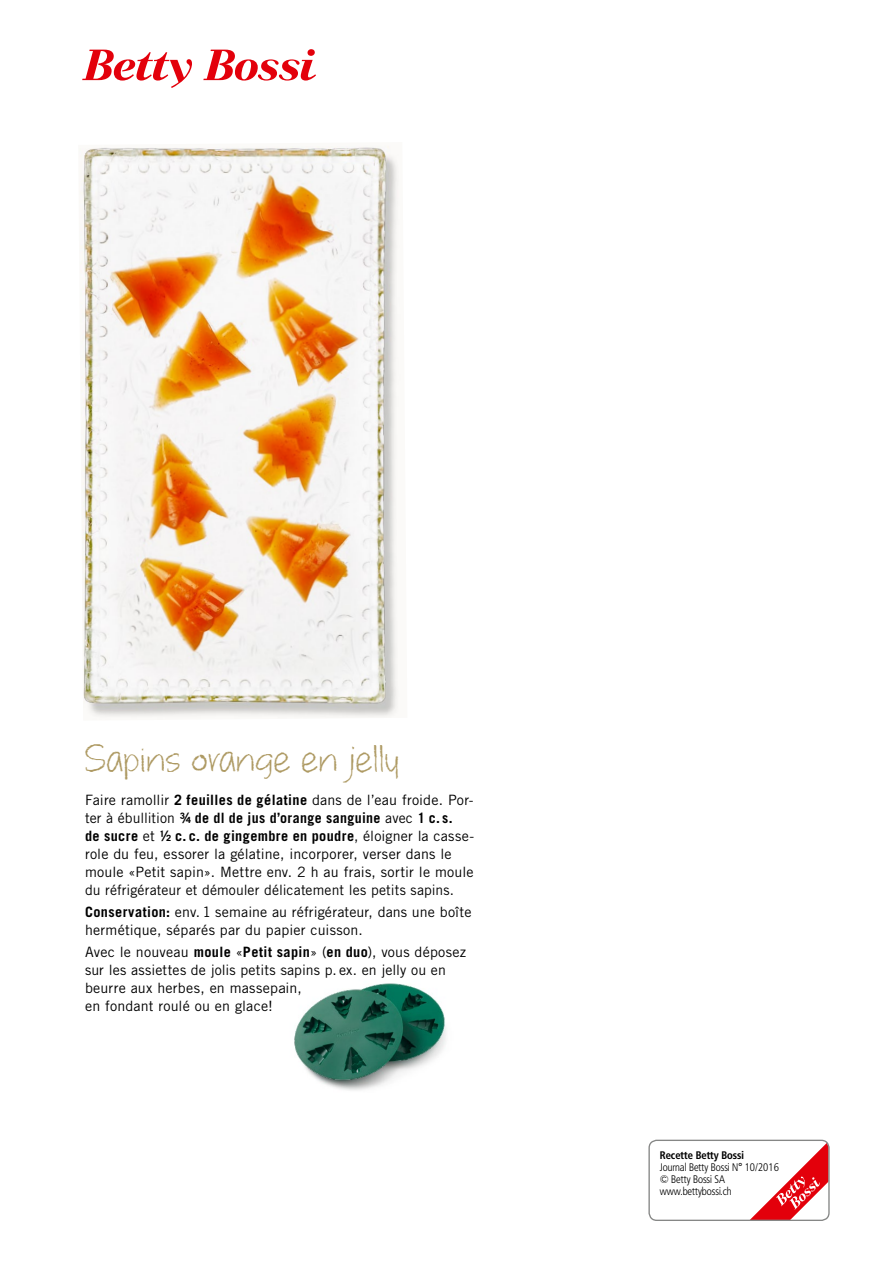
<style>
.page{position:relative;width:893px;height:1263px;background:#fff}
.page>*{position:absolute;margin:0;border:0;box-sizing:border-box;transform-origin:0 0}
.t1{font:48px "whateverittakes";letter-spacing:.02em;color:#ae9a63}
.t2{font:14.25px/18px "Trade Gothic B Bn";letter-spacing:.01em;color:#000}
.t3{font:10.8px/12px "Frutiger B Bn Con Light";color:#000}
.t4{font:10.8px "Frutiger B Bn Con Bold";color:#000}
.s1{font-weight:700}
</style>
<div class="page">
<svg style="left:82px;top:50px;width:110px;height:38px"></svg>
<svg style="left:203px;top:49px;width:113px;height:32px"></svg>
<svg style="left:751px;top:1140px;width:77px;height:79px"></svg>
<div style="left:648px;top:1140px;width:182px;height:81px;border:1px solid #868786;border-radius:8px"></div>
<img style="left:80px;top:146px;width:319px;height:571px">
<img style="left:294px;top:983px;width:152px;height:107px">
<h1 class="t1" style="left:85px;top:731px;width:316px">Sapins orange en jelly</h1>
<p class="t2" style="left:85px;top:790px;width:391px">Faire ramollir <span class="s1">2 feuilles de gélatine</span> dans de l’eau froide. Por&shy;ter à ébullition <span class="s1">£ de dl de jus d’orange sanguine</span> avec <span class="s1">1 c. s.<br>de sucre</span> et <span class="s1">¿ c. c. de gingembre en poudre</span>, éloigner la casse&shy;role du feu, essorer la gélatine, incorporer, verser dans le moule «Petit sapin». Mettre env. 2 h au frais, sortir le moule du réfrigérateur et démouler délicatement les petits sapins.</p>
<p class="t2" style="left:85px;top:902px;width:388px"><span class="s1">Conservation:</span> env. 1 semaine au réfrigérateur, dans une boîte hermétique, séparés par du papier cuisson.</p>
<p class="t2" style="left:85px;top:943px;width:383px">Avec le nouveau <span class="s1">moule</span> «<span class="s1">Petit sapin</span>» (<span class="s1">en duo</span>), vous déposez sur les assiettes de jolis petits sapins p. ex. en jelly ou en beurre aux herbes, en massepain,<br>en fondant roulé ou en glace!</p>
<p class="t4" style="left:660px;top:1148px;width:86px">Recette Betty Bossi</p>
<p class="t3" style="left:660px;top:1161px;width:121px">Journal Betty Bossi N° 10/2016 © Betty Bossi SA www.bettybossi.ch</p>
</div>
